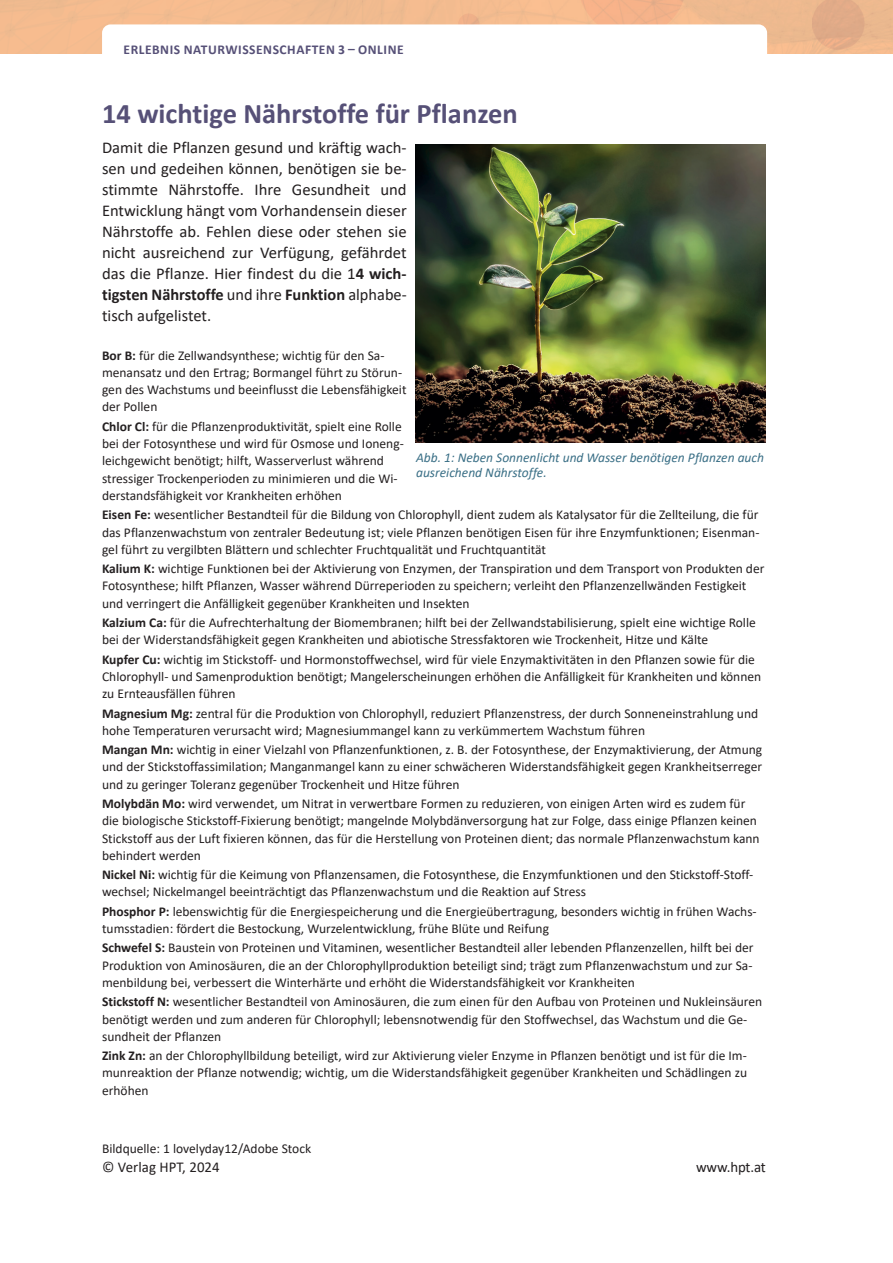
<style>
.page{position:relative;width:893px;height:1263px;background:#fff}
.page>*{position:absolute;margin:0;border:0;box-sizing:border-box;transform-origin:0 0}
.t1{font:700 28.5px "Calibri";color:#565077}
.t2{font:16.5px/21px "Calibri";color:#231f20;text-align:justify}
.t3{font:15px "Calibri";letter-spacing:.005em;color:#231f20}
.t4{font:13.5px/17.2px "Calibri";color:#231f20}
.t5{font:italic 13.5px/15.8px "Calibri";color:#3a6f86}
.t6{font:700 13.5px "Calibri";letter-spacing:.04em;color:#565077}
.s1{font-weight:700}
</style>
<div class="page">
<svg style="left:102px;top:24px;width:665px;height:30px"></svg>
<img style="left:415px;top:145px;width:350px;height:297px">
<p class="t6" style="left:124px;top:40px;width:282px">ERLEBNIS NATURWISSENSCHAFTEN 3 – ONLINE</p>
<h1 class="t1" style="left:102px;top:94px;width:417px">14 wichtige Nährstoffe für Pflanzen</h1>
<p class="t2" style="left:102px;top:137px;width:306px">Damit die Pflanzen gesund und kräftig wach&shy;sen und gedeihen können, benötigen sie be&shy;stimmte Nährstoffe. Ihre Gesundheit und Entwicklung hängt vom Vorhandensein dieser Nährstoffe ab. Fehlen diese oder stehen sie nicht ausreichend zur Verfügung, gefährdet das die Pflanze. Hier findest du die 1<span class="s1">4 wich&shy;tigsten Nährstoffe</span> und ihre <span class="s1">Funktion</span> alphabe&shy;tisch aufgelistet.</p>
<p class="t4" style="left:102px;top:346px;width:306px"><span class="s1">Bor B:</span> für die Zellwandsynthese; wichtig für den Sa&shy;menansatz und den Ertrag; Bormangel führt zu Störun&shy;gen des Wachstums und beeinflusst die Lebensfähigkeit der Pollen</p>
<p class="t4" style="left:102px;top:417px;width:303px"><span class="s1">Chlor Cl:</span> für die Pflanzenproduktivität, spielt eine Rolle bei der Fotosynthese und wird für Osmose und Ioneng&shy;leichgewicht benötigt; hilft, Wasserverlust während stressiger Trockenperioden zu minimieren und die Wi&shy;derstandsfähigkeit vor Krankheiten erhöhen</p>
<p class="t4" style="left:102px;top:506px;width:659px;text-align:justify"><span class="s1">Eisen Fe:</span> wesentlicher Bestandteil für die Bildung von Chlorophyll, dient zudem als Katalysator für die Zellteilung, die für das Pflanzenwachstum von zentraler Bedeutung ist; viele Pflanzen benötigen Eisen für ihre Enzymfunktionen; Eisenman&shy;gel führt zu vergilbten Blättern und schlechter Fruchtqualität und Fruchtquantität</p>
<p class="t4" style="left:102px;top:560px;width:664px"><span class="s1">Kalium K:</span> wichtige Funktionen bei der Aktivierung von Enzymen, der Transpiration und dem Transport von Produkten der<br>Fotosynthese; hilft Pflanzen, Wasser während Dürreperioden zu speichern; verleiht den Pflanzenzellwänden Festigkeit und verringert die Anfälligkeit gegenüber Krankheiten und Insekten</p>
<p class="t4" style="left:102px;top:614px;width:655px"><span class="s1">Kalzium Ca:</span> für die Aufrechterhaltung der Biomembranen; hilft bei der Zellwandstabilisierung, spielt eine wichtige Rolle bei der Widerstandsfähigkeit gegen Krankheiten und abiotische Stressfaktoren wie Trockenheit, Hitze und Kälte</p>
<p class="t4" style="left:102px;top:650px;width:661px"><span class="s1">Kupfer Cu:</span> wichtig im Stickstoff- und Hormonstoffwechsel, wird für viele Enzymaktivitäten in den Pflanzen sowie für die<br>Chlorophyll- und Samenproduktion benötigt; Mangelerscheinungen erhöhen die Anfälligkeit für Krankheiten und können zu Ernteausfällen führen</p>
<p class="t4" style="left:102px;top:704px;width:658px"><span class="s1">Magnesium Mg:</span> zentral für die Produktion von Chlorophyll, reduziert Pflanzenstress, der durch Sonneneinstrahlung und hohe Temperaturen verursacht wird; Magnesiummangel kann zu verkümmertem Wachstum führen</p>
<p class="t4" style="left:102px;top:741px;width:662px;text-align:justify"><span class="s1">Mangan Mn:</span> wichtig in einer Vielzahl von Pflanzenfunktionen, z. B. der Fotosynthese, der Enzymaktivierung, der Atmung und der Stickstoffassimilation; Manganmangel kann zu einer schwächeren Widerstandsfähigkeit gegen Krankheitserreger und zu geringer Toleranz gegenüber Trockenheit und Hitze führen</p>
<p class="t4" style="left:102px;top:795px;width:659px"><span class="s1">Molybdän Mo:</span> wird verwendet, um Nitrat in verwertbare Formen zu reduzieren, von einigen Arten wird es zudem für die biologische Stickstoff-Fixierung benötigt; mangelnde Molybdänversorgung hat zur Folge, dass einige Pflanzen keinen Stickstoff aus der Luft fixieren können, das für die Herstellung von Proteinen dient; das normale Pflanzenwachstum kann behindert werden</p>
<p class="t4" style="left:102px;top:866px;width:653px"><span class="s1">Nickel Ni:</span> wichtig für die Keimung von Pflanzensamen, die Fotosynthese, die Enzymfunktionen und den Stickstoff-Stoff&shy;wechsel; Nickelmangel beeinträchtigt das Pflanzenwachstum und die Reaktion auf Stress</p>
<p class="t4" style="left:102px;top:902px;width:656px"><span class="s1">Phosphor P:</span> lebenswichtig für die Energiespeicherung und die Energieübertragung, besonders wichtig in frühen Wachs&shy;tumsstadien: fördert die Bestockung, Wurzelentwicklung, frühe Blüte und Reifung</p>
<p class="t4" style="left:102px;top:939px;width:653px;text-align:justify"><span class="s1">Schwefel S:</span> Baustein von Proteinen und Vitaminen, wesentlicher Bestandteil aller lebenden Pflanzenzellen, hilft bei der Produktion von Aminosäuren, die an der Chlorophyllproduktion beteiligt sind; trägt zum Pflanzenwachstum und zur Sa&shy;menbildung bei, verbessert die Winterhärte und erhöht die Widerstandsfähigkeit vor Krankheiten</p>
<p class="t4" style="left:102px;top:993px;width:662px"><span class="s1">Stickstoff N:</span> wesentlicher Bestandteil von Aminosäuren, die zum einen für den Aufbau von Proteinen und Nukleinsäuren benötigt werden und zum anderen für Chlorophyll; lebensnotwendig für den Stoffwechsel, das Wachstum und die Ge&shy;sundheit der Pflanzen</p>
<p class="t4" style="left:102px;top:1047px;width:647px;text-align:justify"><span class="s1">Zink Zn:</span> an der Chlorophyllbildung beteiligt, wird zur Aktivierung vieler Enzyme in Pflanzen benötigt und ist für die Im&shy;munreaktion der Pflanze notwendig; wichtig, um die Widerstandsfähigkeit gegenüber Krankheiten und Schädlingen zu erhöhen</p>
<p class="t5" style="left:416px;top:449px;width:350px">Abb. 1: Neben Sonnenlicht und Wasser benötigen Pflanzen auch ausreichend Nährstoffe.</p>
<p class="t4" style="left:102px;top:1139px;width:211px">Bildquelle: 1 lovelyday12/Adobe Stock</p>
<p class="t3" style="left:102px;top:1157px;width:119px">© Verlag HPT, 2024</p>
<p class="t3" style="left:696px;top:1157px;width:71px">www.hpt.at</p>
</div>
